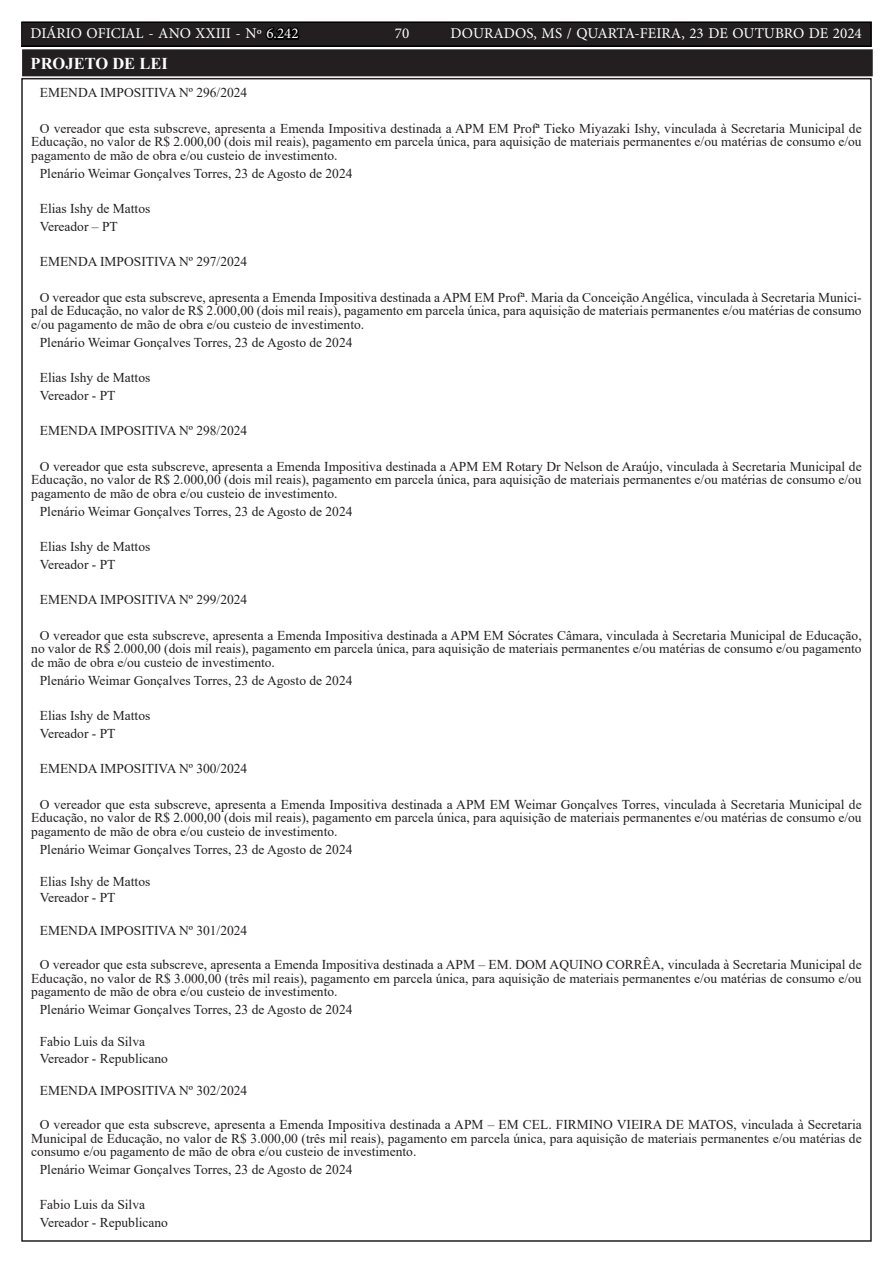
<style>
.page{position:relative;width:893px;height:1263px;background:#fff}
.page>*{position:absolute;margin:0;border:0;box-sizing:border-box;transform-origin:0 0}
.TEXTO{font:700 16.5px "Times New Roman";color:#fff}
.t1{font:15px "Minion Pro";color:#fff}
.TEXTO-2{font:13.5px/13.5px "Times New Roman";color:#231f20;text-align:justify}
.s1{color:#000}
</style>
<div class="page">
<div style="left:21px;top:22px;width:850px;height:24px;background:#231f20"></div>
<div style="left:21px;top:21px;width:851px;height:26px;border:2px solid #000"></div>
<div style="left:24px;top:51px;width:847px;height:23px;background:#231f20"></div>
<div style="left:22px;top:49px;width:851px;height:27px;border:4px solid #231f20"></div>
<p class="t1" style="left:31px;top:24px;width:270px">DIÁRIO OFICIAL - ANO XXIII - Nº <span class="s1">6.242</span></p>
<p class="t1" style="left:395px;top:24px;width:16px">70</p>
<p class="t1" style="left:451px;top:24px;width:413px">DOURADOS, MS / QUARTA-FEIRA, 23 DE OUTUBRO DE 2024</p>
<p class="TEXTO" style="left:31px;top:52px;width:139px">PROJETO DE LEI</p>
<p class="TEXTO-2" style="left:40px;top:86px;width:209px">EMENDA IMPOSITIVA Nº 296/2024</p>
<p class="TEXTO-2" style="left:31px;top:121px;width:832px;text-indent:9px">O vereador que esta subscreve, apresenta a Emenda Impositiva destinada a APM EM Profª Tieko Miyazaki Ishy, vinculada à Secretaria Municipal de Educação, no valor de R$ 2.000,00 (dois mil reais), pagamento em parcela única, para aquisição de materiais permanentes e/ou matérias de consumo e/ou pagamento de mão de obra e/ou custeio de investimento.</p>
<p class="TEXTO-2" style="left:40px;top:166px;width:314px">Plenário Weimar Gonçalves Torres, 23 de Agosto de 2024</p>
<p class="TEXTO-2" style="left:40px;top:201px;width:112px">Elias Ishy de Mattos</p>
<p class="TEXTO-2" style="left:40px;top:219px;width:79px">Vereador – PT</p>
<p class="TEXTO-2" style="left:40px;top:255px;width:209px">EMENDA IMPOSITIVA Nº 297/2024</p>
<p class="TEXTO-2" style="left:31px;top:290px;width:832px;text-indent:9px">O vereador que esta subscreve, apresenta a Emenda Impositiva destinada a APM EM Profª. Maria da Conceição Angélica, vinculada à Secretaria Munici&shy;pal de Educação, no valor de R$ 2.000,00 (dois mil reais), pagamento em parcela única, para aquisição de materiais permanentes e/ou matérias de consumo e/ou pagamento de mão de obra e/ou custeio de investimento.</p>
<p class="TEXTO-2" style="left:40px;top:335px;width:314px">Plenário Weimar Gonçalves Torres, 23 de Agosto de 2024</p>
<p class="TEXTO-2" style="left:40px;top:370px;width:112px">Elias Ishy de Mattos</p>
<p class="TEXTO-2" style="left:40px;top:388px;width:77px">Vereador - PT</p>
<p class="TEXTO-2" style="left:40px;top:424px;width:209px">EMENDA IMPOSITIVA Nº 298/2024</p>
<p class="TEXTO-2" style="left:31px;top:459px;width:832px;text-indent:9px">O vereador que esta subscreve, apresenta a Emenda Impositiva destinada a APM EM Rotary Dr Nelson de Araújo, vinculada à Secretaria Municipal de Educação, no valor de R$ 2.000,00 (dois mil reais), pagamento em parcela única, para aquisição de materiais permanentes e/ou matérias de consumo e/ou pagamento de mão de obra e/ou custeio de investimento.</p>
<p class="TEXTO-2" style="left:40px;top:504px;width:314px">Plenário Weimar Gonçalves Torres, 23 de Agosto de 2024</p>
<p class="TEXTO-2" style="left:40px;top:539px;width:112px">Elias Ishy de Mattos</p>
<p class="TEXTO-2" style="left:40px;top:557px;width:77px">Vereador - PT</p>
<p class="TEXTO-2" style="left:40px;top:593px;width:209px">EMENDA IMPOSITIVA Nº 299/2024</p>
<p class="TEXTO-2" style="left:31px;top:628px;width:832px;text-indent:9px">O vereador que esta subscreve, apresenta a Emenda Impositiva destinada a APM EM Sócrates Câmara, vinculada à Secretaria Municipal de Educação, no valor de R$ 2.000,00 (dois mil reais), pagamento em parcela única, para aquisição de materiais permanentes e/ou matérias de consumo e/ou pagamento de mão de obra e/ou custeio de investimento.</p>
<p class="TEXTO-2" style="left:40px;top:673px;width:314px">Plenário Weimar Gonçalves Torres, 23 de Agosto de 2024</p>
<p class="TEXTO-2" style="left:40px;top:708px;width:112px">Elias Ishy de Mattos</p>
<p class="TEXTO-2" style="left:40px;top:726px;width:77px">Vereador - PT</p>
<p class="TEXTO-2" style="left:40px;top:762px;width:209px">EMENDA IMPOSITIVA Nº 300/2024</p>
<p class="TEXTO-2" style="left:31px;top:797px;width:832px;text-indent:9px">O vereador que esta subscreve, apresenta a Emenda Impositiva destinada a APM EM Weimar Gonçalves Torres, vinculada à Secretaria Municipal de Educação, no valor de R$ 2.000,00 (dois mil reais), pagamento em parcela única, para aquisição de materiais permanentes e/ou matérias de consumo e/ou pagamento de mão de obra e/ou custeio de investimento.</p>
<p class="TEXTO-2" style="left:40px;top:842px;width:314px">Plenário Weimar Gonçalves Torres, 23 de Agosto de 2024</p>
<p class="TEXTO-2" style="left:40px;top:874px;width:112px">Elias Ishy de Mattos</p>
<p class="TEXTO-2" style="left:40px;top:891px;width:77px">Vereador - PT</p>
<p class="TEXTO-2" style="left:40px;top:923px;width:209px">EMENDA IMPOSITIVA Nº 301/2024</p>
<p class="TEXTO-2" style="left:31px;top:957px;width:832px;text-indent:9px">O vereador que esta subscreve, apresenta a Emenda Impositiva destinada a APM – EM. DOM AQUINO CORRÊA, vinculada à Secretaria Municipal de Educação, no valor de R$ 3.000,00 (três mil reais), pagamento em parcela única, para aquisição de materiais permanentes e/ou matérias de consumo e/ou pagamento de mão de obra e/ou custeio de investimento.</p>
<p class="TEXTO-2" style="left:40px;top:1002px;width:314px">Plenário Weimar Gonçalves Torres, 23 de Agosto de 2024</p>
<p class="TEXTO-2" style="left:40px;top:1034px;width:107px">Fabio Luis da Silva</p>
<p class="TEXTO-2" style="left:40px;top:1051px;width:130px">Vereador - Republicano</p>
<p class="TEXTO-2" style="left:40px;top:1083px;width:209px">EMENDA IMPOSITIVA Nº 302/2024</p>
<p class="TEXTO-2" style="left:31px;top:1117px;width:832px;text-indent:9px">O vereador que esta subscreve, apresenta a Emenda Impositiva destinada a APM – EM CEL. FIRMINO VIEIRA DE MATOS, vinculada à Secretaria Municipal de Educação, no valor de R$ 3.000,00 (três mil reais), pagamento em parcela única, para aquisição de materiais permanentes e/ou matérias de consumo e/ou pagamento de mão de obra e/ou custeio de investimento.</p>
<p class="TEXTO-2" style="left:40px;top:1162px;width:314px">Plenário Weimar Gonçalves Torres, 23 de Agosto de 2024</p>
<p class="TEXTO-2" style="left:40px;top:1197px;width:107px">Fabio Luis da Silva</p>
<p class="TEXTO-2" style="left:40px;top:1215px;width:130px">Vereador - Republicano</p>
</div>
